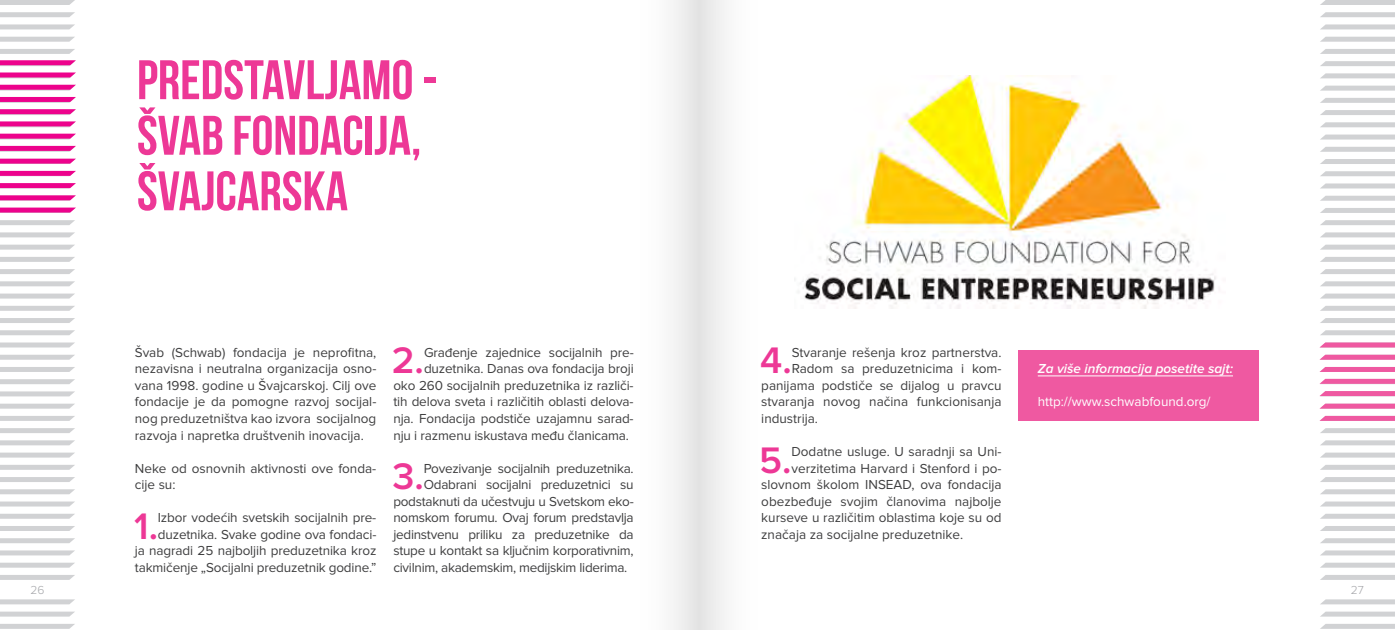
<style>
.page{position:relative;width:1395px;height:630px;background:#fff}
.page>*{position:absolute;margin:0;border:0;box-sizing:border-box;transform-origin:0 0}
.t1{font:55.5px/55.5px "Bebas Neue";color:#ed3896}
.t2{font:600 38.25px "Proxima Nova";color:#ed3896}
.t3{font:13.5px/16.5px "Proxima Nova";letter-spacing:-.01em;color:#3e3e3f;text-align:justify}
.t4{font:italic 600 13.5px "Proxima Nova";color:#fff}
.t5{font:13.5px "Proxima Nova";color:#fff}
.t6{font:300 12px "Proxima Nova";color:#a4a5a9}
</style>
<div class="page">
<svg style="left:0;top:0;width:75px;height:5px"></svg>
<svg style="left:0;top:12px;width:75px;height:5px"></svg>
<svg style="left:0;top:24px;width:75px;height:5px"></svg>
<svg style="left:0;top:37px;width:75px;height:5px"></svg>
<svg style="left:0;top:49px;width:75px;height:5px"></svg>
<svg style="left:0;top:220px;width:75px;height:5px"></svg>
<svg style="left:0;top:232px;width:75px;height:5px"></svg>
<svg style="left:0;top:244px;width:75px;height:5px"></svg>
<svg style="left:0;top:257px;width:75px;height:5px"></svg>
<svg style="left:0;top:269px;width:75px;height:5px"></svg>
<svg style="left:0;top:281px;width:75px;height:5px"></svg>
<svg style="left:0;top:293px;width:75px;height:5px"></svg>
<svg style="left:0;top:306px;width:75px;height:4px"></svg>
<svg style="left:0;top:318px;width:75px;height:5px"></svg>
<svg style="left:0;top:330px;width:75px;height:5px"></svg>
<svg style="left:0;top:342px;width:75px;height:5px"></svg>
<svg style="left:0;top:354px;width:75px;height:5px"></svg>
<svg style="left:0;top:367px;width:75px;height:5px"></svg>
<svg style="left:0;top:379px;width:75px;height:5px"></svg>
<svg style="left:0;top:391px;width:75px;height:5px"></svg>
<svg style="left:0;top:403px;width:75px;height:5px"></svg>
<svg style="left:0;top:416px;width:75px;height:4px"></svg>
<svg style="left:0;top:428px;width:75px;height:5px"></svg>
<svg style="left:0;top:440px;width:75px;height:5px"></svg>
<svg style="left:0;top:452px;width:75px;height:5px"></svg>
<svg style="left:0;top:465px;width:75px;height:4px"></svg>
<svg style="left:0;top:477px;width:75px;height:5px"></svg>
<svg style="left:0;top:489px;width:75px;height:5px"></svg>
<svg style="left:0;top:501px;width:75px;height:5px"></svg>
<svg style="left:0;top:513px;width:75px;height:5px"></svg>
<svg style="left:0;top:526px;width:75px;height:4px"></svg>
<svg style="left:0;top:538px;width:75px;height:5px"></svg>
<svg style="left:0;top:550px;width:75px;height:5px"></svg>
<svg style="left:0;top:562px;width:75px;height:5px"></svg>
<svg style="left:0;top:575px;width:75px;height:4px"></svg>
<svg style="left:0;top:599px;width:75px;height:5px"></svg>
<svg style="left:0;top:611px;width:75px;height:5px"></svg>
<svg style="left:0;top:624px;width:75px;height:4px"></svg>
<svg style="left:1320px;top:0;width:75px;height:5px"></svg>
<svg style="left:1320px;top:12px;width:75px;height:5px"></svg>
<svg style="left:1321px;top:24px;width:74px;height:5px"></svg>
<svg style="left:1320px;top:37px;width:75px;height:5px"></svg>
<svg style="left:1320px;top:49px;width:75px;height:5px"></svg>
<svg style="left:1320px;top:61px;width:75px;height:5px"></svg>
<svg style="left:1321px;top:73px;width:74px;height:5px"></svg>
<svg style="left:1320px;top:86px;width:75px;height:5px"></svg>
<svg style="left:1320px;top:98px;width:75px;height:5px"></svg>
<svg style="left:1320px;top:110px;width:75px;height:5px"></svg>
<svg style="left:1320px;top:122px;width:75px;height:5px"></svg>
<svg style="left:1321px;top:134px;width:74px;height:5px"></svg>
<svg style="left:1320px;top:147px;width:75px;height:5px"></svg>
<svg style="left:1320px;top:159px;width:75px;height:5px"></svg>
<svg style="left:1320px;top:171px;width:75px;height:5px"></svg>
<svg style="left:1321px;top:183px;width:74px;height:5px"></svg>
<svg style="left:1321px;top:196px;width:74px;height:4px"></svg>
<svg style="left:1320px;top:208px;width:75px;height:5px"></svg>
<svg style="left:1320px;top:220px;width:75px;height:5px"></svg>
<svg style="left:1321px;top:232px;width:74px;height:5px"></svg>
<svg style="left:1321px;top:244px;width:74px;height:5px"></svg>
<svg style="left:1320px;top:257px;width:75px;height:5px"></svg>
<svg style="left:1320px;top:269px;width:75px;height:5px"></svg>
<svg style="left:1320px;top:281px;width:75px;height:5px"></svg>
<svg style="left:1321px;top:293px;width:74px;height:5px"></svg>
<svg style="left:1321px;top:306px;width:74px;height:4px"></svg>
<svg style="left:1320px;top:318px;width:75px;height:5px"></svg>
<svg style="left:1320px;top:330px;width:75px;height:5px"></svg>
<svg style="left:1320px;top:428px;width:75px;height:5px"></svg>
<svg style="left:1320px;top:440px;width:75px;height:5px"></svg>
<svg style="left:1321px;top:452px;width:74px;height:5px"></svg>
<svg style="left:1321px;top:465px;width:74px;height:4px"></svg>
<svg style="left:1320px;top:477px;width:75px;height:5px"></svg>
<svg style="left:1320px;top:489px;width:75px;height:5px"></svg>
<svg style="left:1321px;top:501px;width:74px;height:5px"></svg>
<svg style="left:1321px;top:513px;width:74px;height:5px"></svg>
<svg style="left:1321px;top:526px;width:74px;height:4px"></svg>
<svg style="left:1320px;top:538px;width:75px;height:5px"></svg>
<svg style="left:1321px;top:550px;width:74px;height:5px"></svg>
<svg style="left:1321px;top:562px;width:74px;height:5px"></svg>
<svg style="left:1321px;top:575px;width:74px;height:4px"></svg>
<svg style="left:1321px;top:599px;width:74px;height:5px"></svg>
<svg style="left:1321px;top:611px;width:74px;height:5px"></svg>
<svg style="left:1321px;top:624px;width:74px;height:4px"></svg>
<svg style="left:0;top:60px;width:76px;height:6px"></svg>
<svg style="left:0;top:72px;width:76px;height:6px"></svg>
<svg style="left:0;top:85px;width:76px;height:6px"></svg>
<svg style="left:0;top:97px;width:76px;height:6px"></svg>
<svg style="left:0;top:158px;width:76px;height:6px"></svg>
<svg style="left:0;top:109px;width:76px;height:6px"></svg>
<svg style="left:0;top:171px;width:76px;height:5px"></svg>
<svg style="left:0;top:121px;width:76px;height:6px"></svg>
<svg style="left:0;top:183px;width:76px;height:5px"></svg>
<svg style="left:0;top:134px;width:76px;height:5px"></svg>
<svg style="left:0;top:195px;width:76px;height:5px"></svg>
<svg style="left:0;top:146px;width:76px;height:6px"></svg>
<svg style="left:0;top:207px;width:76px;height:6px"></svg>
<div style="left:1018px;top:350px;width:241px;height:70px;background:#ef59a1"></div>
<hr style="left:1038px;top:375px;width:195px;height:1px;background:#fff">
<svg style="left:1320px;top:342px;width:75px;height:5px"></svg>
<svg style="left:1320px;top:354px;width:75px;height:5px"></svg>
<svg style="left:1319px;top:367px;width:76px;height:5px"></svg>
<svg style="left:1319px;top:378px;width:76px;height:6px"></svg>
<svg style="left:1319px;top:391px;width:76px;height:5px"></svg>
<svg style="left:1320px;top:403px;width:75px;height:5px"></svg>
<svg style="left:1320px;top:415px;width:75px;height:5px"></svg>
<img style="left:798px;top:75px;width:418px;height:233px">
<h1 class="t1" style="left:137px;top:52px;width:302px">PREDSTAVLJAMO -<br>ŠVAB FONDACIJA,<br>ŠVAJCARSKA</h1>
<p class="t3" style="left:135px;top:344px;width:243px">Švab (Schwab) fondacija je neprofitna, nezavisna i neutralna organizacija osno&shy;vana 1998. godine u Švajcarskoj. Cilj ove fondacije je da pomogne razvoj socijal&shy;nog preduzetništva kao izvora socijalnog razvoja i napretka društvenih inovacija.</p>
<p class="t3" style="left:135px;top:460px;width:243px">Neke od osnovnih aktivnosti ove fonda&shy;cije su:</p>
<h2 class="t2" style="left:134px;top:508px;width:25px">1.</h2>
<p class="t3" style="left:135px;top:509px;width:243px;text-align:right">Izbor vodećih svetskih socijalnih pre&shy;duzetnika. Svake godine ova fondaci-<br>ja nagradi 25 najboljih preduzetnika kroz takmičenje „Socijalni preduzetnik godine.”</p>
<h2 class="t2" style="left:392px;top:343px;width:34px">2.</h2>
<p class="t3" style="left:424px;top:344px;width:211px">Građenje zajednice socijalnih pre-</p>
<p class="t3" style="left:424px;top:361px;width:211px">duzetnika. Danas ova fondacija broji</p>
<p class="t3" style="left:393px;top:377px;width:242px">oko 260 socijalnih preduzetnika iz različi-</p>
<p class="t3" style="left:393px;top:394px;width:242px">tih delova sveta i različitih oblasti delova-</p>
<p class="t3" style="left:393px;top:410px;width:242px">nja. Fondacija podstiče uzajamnu sarad-</p>
<p class="t3" style="left:393px;top:427px;width:237px">nju i razmenu iskustava među članicama.</p>
<h2 class="t2" style="left:392px;top:458px;width:33px">3.</h2>
<p class="t3" style="left:424px;top:460px;width:211px">Povezivanje socijalnih preduzetnika.</p>
<p class="t3" style="left:424px;top:476px;width:211px">Odabrani socijalni preduzetnici su</p>
<p class="t3" style="left:393px;top:493px;width:242px">podstaknuti da učestvuju u Svetskom eko-</p>
<p class="t3" style="left:393px;top:509px;width:242px">nomskom forumu. Ovaj forum predstavlja</p>
<p class="t3" style="left:393px;top:526px;width:242px">jedinstvenu priliku za preduzetnike da</p>
<p class="t3" style="left:393px;top:542px;width:242px">stupe u kontakt sa ključnim korporativnim,</p>
<p class="t3" style="left:393px;top:559px;width:235px">civilnim, akademskim, medijskim liderima.</p>
<h2 class="t2" style="left:760px;top:343px;width:33px">4.</h2>
<p class="t3" style="left:792px;top:344px;width:211px">Stvaranje rešenja kroz partnerstva.</p>
<p class="t3" style="left:792px;top:361px;width:211px">Radom sa preduzetnicima i kom-</p>
<p class="t3" style="left:761px;top:377px;width:242px">panijama podstiče se dijalog u pravcu</p>
<p class="t3" style="left:761px;top:394px;width:242px">stvaranja novog načina funkcionisanja</p>
<p class="t3" style="left:761px;top:410px;width:58px">industrija.</p>
<h2 class="t2" style="left:759px;top:442px;width:34px">5.</h2>
<p class="t3" style="left:791px;top:443px;width:212px">Dodatne usluge. U saradnji sa Uni-</p>
<p class="t3" style="left:791px;top:460px;width:212px">verzitetima Harvard i Stenford i po-</p>
<p class="t3" style="left:761px;top:476px;width:242px">slovnom školom INSEAD, ova fondacija</p>
<p class="t3" style="left:761px;top:493px;width:242px">obezbeđuje svojim članovima najbolje</p>
<p class="t3" style="left:761px;top:509px;width:242px">kurseve u različitim oblastima koje su od</p>
<p class="t3" style="left:761px;top:526px;width:203px">značaja za socijalne preduzetnike.</p>
<p class="t4" style="left:1038px;top:362px;width:197px">Za više informacija posetite sajt:</p>
<p class="t5" style="left:1038px;top:395px;width:174px">http://www.schwabfound.org/</p>
<p class="t6" style="left:31px;top:584px;width:15px">26</p>
<p class="t6" style="left:1351px;top:584px;width:15px">27</p>
</div>
